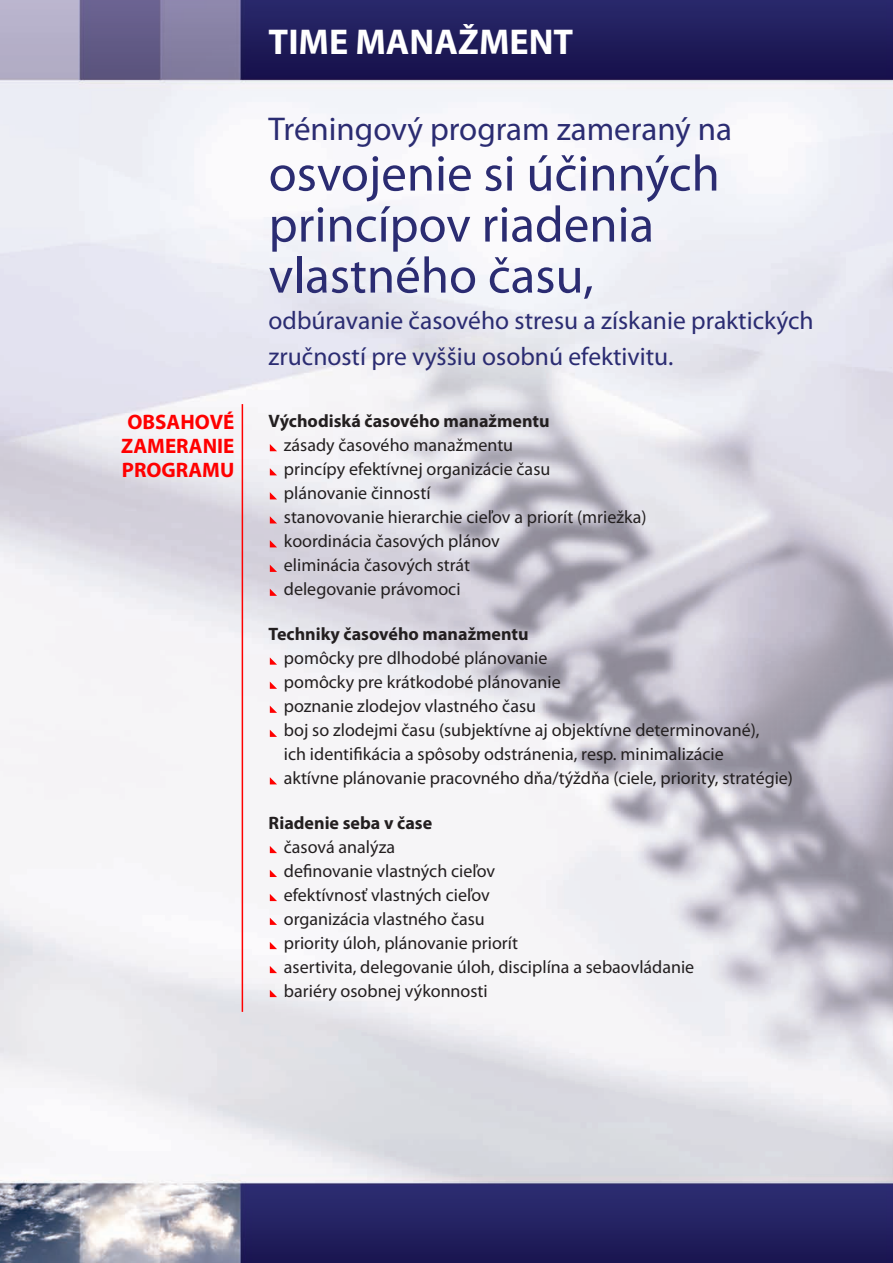
<style>
.page{position:relative;width:893px;height:1263px;background:#fff}
.page>*{position:absolute;margin:0;border:0;box-sizing:border-box;transform-origin:0 0}
.t1{font:51px/51px "Myriad Pro";color:#2b2c72}
.t2{font:700 36px "Myriad Pro";color:#fff}
.t3{font:33px "Myriad Pro";color:#2b2c72}
.t4{font:25.5px/36px "Myriad Pro";color:#2b2c72}
.t5{font:700 21px/24px "Myriad Pro";color:#f00;text-align:center}
.t6{font:18px/24px "Myriad Pro";color:#231f20}
.t7{font:700 18px "Myriad Pro";color:#231f20}
</style>
<div class="page">
<img style="left:0;top:0;width:893px;height:1263px">
<hr style="left:242px;top:404px;width:1px;height:608px;background:#f00">
<svg style="left:270px;top:444px;width:7px;height:7px"></svg>
<svg style="left:270px;top:657px;width:7px;height:8px"></svg>
<svg style="left:270px;top:846px;width:7px;height:7px"></svg>
<svg style="left:270px;top:966px;width:7px;height:7px"></svg>
<svg style="left:270px;top:468px;width:7px;height:7px"></svg>
<svg style="left:270px;top:682px;width:7px;height:7px"></svg>
<svg style="left:270px;top:870px;width:7px;height:7px"></svg>
<svg style="left:270px;top:990px;width:7px;height:7px"></svg>
<svg style="left:270px;top:492px;width:7px;height:7px"></svg>
<svg style="left:270px;top:706px;width:7px;height:7px"></svg>
<svg style="left:270px;top:894px;width:7px;height:7px"></svg>
<svg style="left:270px;top:516px;width:7px;height:7px"></svg>
<svg style="left:270px;top:565px;width:7px;height:7px"></svg>
<svg style="left:270px;top:730px;width:7px;height:7px"></svg>
<svg style="left:270px;top:918px;width:7px;height:7px"></svg>
<svg style="left:270px;top:540px;width:7px;height:7px"></svg>
<svg style="left:270px;top:589px;width:7px;height:7px"></svg>
<svg style="left:270px;top:777px;width:7px;height:7px"></svg>
<svg style="left:270px;top:942px;width:7px;height:7px"></svg>
<p class="t5" style="left:121px;top:410px;width:115px">OBSAHOVÉ<br>ZAMERANIE<br>PROGRAMU</p>
<h2 class="t2" style="left:269px;top:18px;width:306px">TIME MANAŽMENT</h2>
<h3 class="t3" style="left:269px;top:108px;width:465px">Tréningový program zameraný na</h3>
<h1 class="t1" style="left:269px;top:147px;width:453px">osvojenie si účinných princípov riadenia vlastného času,</h1>
<h3 class="t4" style="left:269px;top:302px;width:547px">odbúravanie časového stresu a získanie praktických zručností pre vyššiu osobnú efektivitu.</h3>
<p class="t7" style="left:269px;top:409px;width:282px">Východiská časového manažmentu</p>
<p class="t6" style="left:284px;top:433px;width:364px">zásady časového manažmentu<br>princípy efektívnej organizácie času<br>plánovanie činností<br>stanovovanie hierarchie cieľov a priorít (mriežka) koordinácia časových plánov<br>eliminácia časových strát<br>delegovanie právomoci</p>
<p class="t7" style="left:269px;top:622px;width:261px">Techniky časového manažmentu</p>
<p class="t6" style="left:284px;top:646px;width:511px">pomôcky pre dlhodobé plánovanie<br>pomôcky pre krátkodobé plánovanie<br>poznanie zlodejov vlastného času<br>boj so zlodejmi času (subjektívne aj objektívne determinované),<br>ich identifikácia a spôsoby odstránenia, resp. minimalizácie<br>aktívne plánovanie pracovného dňa/týždňa (ciele, priority, stratégie)</p>
<p class="t7" style="left:269px;top:811px;width:165px">Riadenie seba v čase</p>
<p class="t6" style="left:284px;top:835px;width:412px">časová analýza<br>definovanie vlastných cieľov<br>efektívnosť vlastných cieľov<br>organizácia vlastného času<br>priority úloh, plánovanie priorít<br>asertivita, delegovanie úloh, disciplína a sebaovládanie bariéry osobnej výkonnosti</p>
</div>
